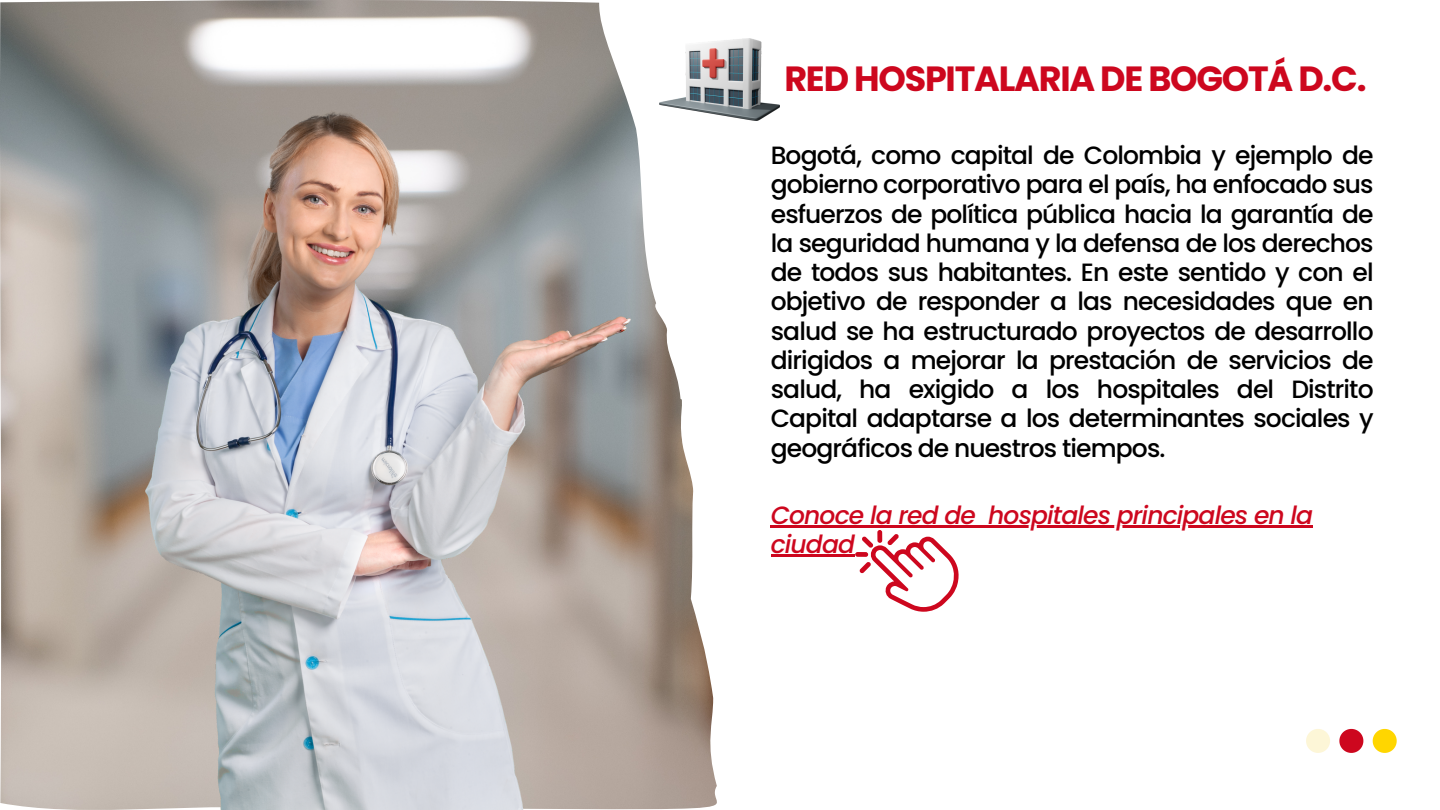
<style>
.page{position:relative;width:1440px;height:810px;background:#fff}
.page>*{position:absolute;margin:0;border:0;box-sizing:border-box;transform-origin:0 0}
.t1{font:700 35px "Poppins";letter-spacing:-.035em;color:#cd071e}
.t2{font:500 25px/29.2px "Poppins";letter-spacing:-.035em;color:#000;text-align:justify}
.t3{font:italic 500 25px/29.2px "Poppins";letter-spacing:-.035em;color:#cd071e}
</style>
<div class="page">
<img style="left:0;top:0;width:717px;height:809px">
<svg style="left:1373px;top:729px;width:24px;height:24px"></svg>
<svg style="left:1339px;top:729px;width:24px;height:24px"></svg>
<svg style="left:1306px;top:729px;width:24px;height:24px"></svg>
<svg style="left:855px;top:530px;width:104px;height:82px"></svg>
<img style="left:146px;top:104px;width:484px;height:706px">
<img style="left:660px;top:39px;width:120px;height:81px">
<hr style="left:771px;top:525px;width:204px;height:3px;background:#cd071e">
<svg style="left:975px;top:525px;width:13px;height:3px"></svg>
<hr style="left:988px;top:525px;width:324px;height:3px;background:#cd071e">
<hr style="left:771px;top:555px;width:83px;height:2px;background:#cd071e">
<p class="t1" style="left:784px;top:54px;width:584px">RED HOSPITALARIA DE BOGOTÁ D.C.</p>
<p class="t2" style="left:771px;top:141px;width:604px">Bogotá, como capital de Colombia y ejemplo de gobierno corporativo para el país, ha enfocado sus esfuerzos de política pública hacia la garantía de la seguridad humana y la defensa de los derechos de todos sus habitantes. En este sentido y con el objetivo de responder a las necesidades que en salud se ha estructurado proyectos de desarrollo dirigidos a mejorar la prestación de servicios de salud, ha exigido a los hospitales del Distrito Capital adaptarse a los determinantes sociales y geográficos de nuestros tiempos.</p>
<p class="t3" style="left:771px;top:501px;width:544px">Conoce la red de hospitales principales en la ciudad</p>
</div>
